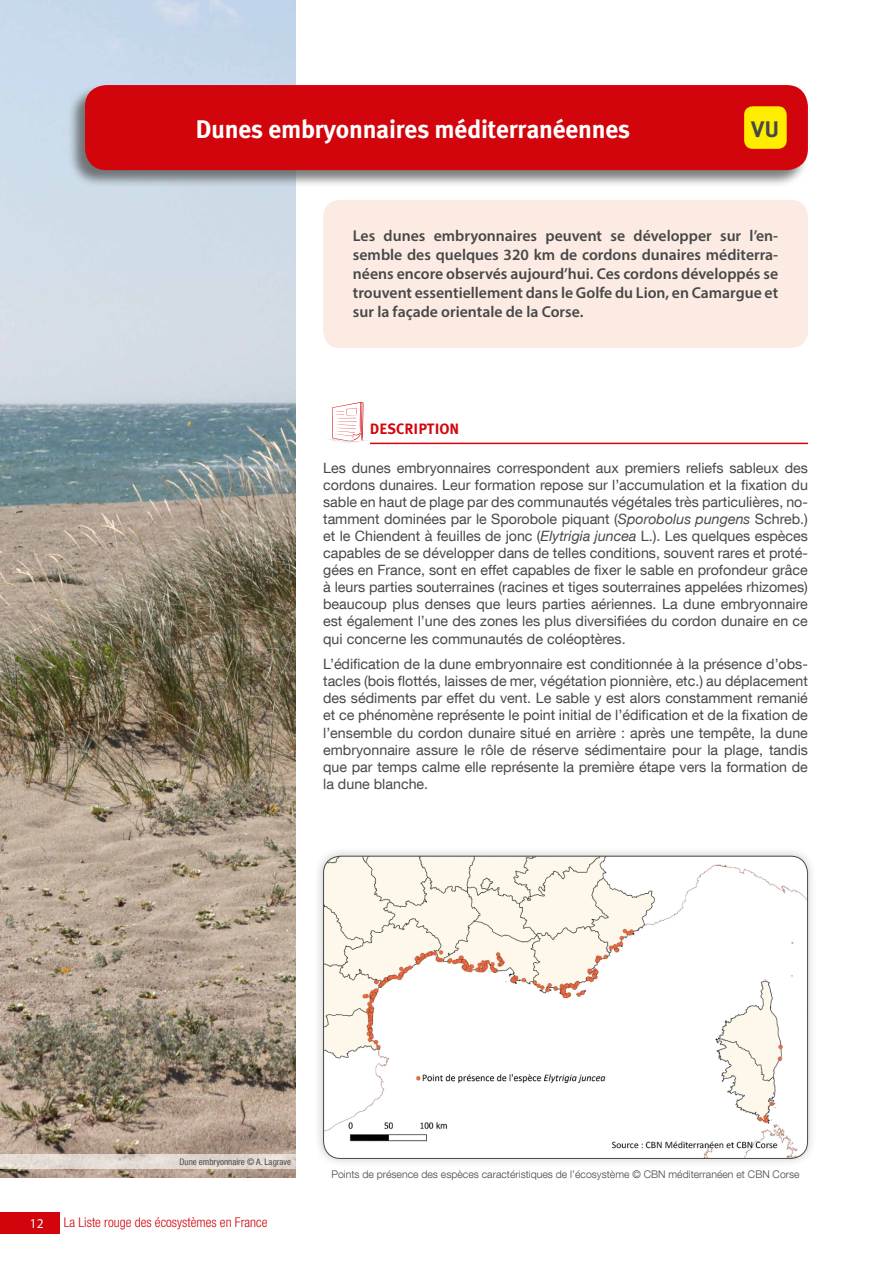
<style>
.page{position:relative;width:893px;height:1263px;background:#fff}
.page>*{position:absolute;margin:0;border:0;box-sizing:border-box;transform-origin:0 0}
.t1{font:700 25.5px "Meta Plus";letter-spacing:-.01em;color:#fff}
.t2{font:700 22.5px "Meta Plus";color:#484847}
.t3{font:600 15.75px/18.9px "Myriad Pro";color:#484847;text-align:justify}
.t4{font:700 15px "Meta Plus";color:#d3050c}
.t5{font:14.25px/17.1px "Helvetica Neue LT Com";color:#484847;text-align:justify}
.t6{font:300 condensed 13.5px "Helvetica Neue LT Com";color:#d3050c}
.t7{font:13.5px "Myriad Pro";color:#fff}
.t8{font:300 10.5px "Helvetica Neue LT Com";color:#484847}
.t9{font:condensed 9px "Helvetica Neue LT Com";color:#484847}
.s1{font-style:italic}
</style>
<div class="page">
<div style="left:0;top:1212px;width:59px;height:21px;background:#d3050c"></div>
<img style="left:0;top:0;width:296px;height:1178px">
<div style="left:323px;top:200px;width:485px;height:148px;background:#fbebe3;border-radius:17px"></div>
<div style="left:68px;top:85px;width:740px;height:103px;background:#484847;opacity:.7"></div>
<div style="left:85px;top:85px;width:723px;height:85px;background:#d3050c;border-radius:21px"></div>
<hr style="left:370px;top:443px;width:438px;height:1px;background:#d3050c">
<svg style="left:329px;top:402px;width:39px;height:41px"></svg>
<svg style="left:0;top:1154px;width:296px;height:15px;background:#e1d8d2"></svg>
<div style="left:744px;top:106px;width:43px;height:43px;background:#ffed00;border-radius:9px"></div>
<div style="left:314px;top:847px;width:503px;height:321px;background:#484847;opacity:.3"></div>
<img style="left:324px;top:856px;width:483px;height:302px">
<div style="left:323px;top:856px;width:485px;height:303px;border:1px solid #484847;border-radius:17px"></div>
<h1 class="t1" style="left:196px;top:114px;width:436px">Dunes embryonnaires méditerranéennes</h1>
<h2 class="t2" style="left:751px;top:116px;width:30px">VU</h2>
<p class="t3" style="left:353px;top:226px;width:427px">Les dunes embryonnaires peuvent se développer sur l’en&shy;semble des quelques 320 km de cordons dunaires méditerra&shy;néens encore observés aujourd’hui. Ces cordons développés se trouvent essentiellement dans le Golfe du Lion, en Camargue et sur la façade orientale de la Corse.</p>
<p class="t4" style="left:370px;top:420px;width:91px">DESCRIPTION</p>
<p class="t5" style="left:323px;top:458px;width:486px">Les dunes embryonnaires correspondent aux premiers reliefs sableux des cordons dunaires. Leur formation repose sur l’accumulation et la fixation du sable en haut de plage par des communautés végétales très particulières, no&shy;tamment dominées par le Sporobole piquant (<span class="s1">Sporobolus pungens</span> Schreb.) et le Chiendent à feuilles de jonc (<span class="s1">Elytrigia juncea</span> L.). Les quelques espèces capables de se développer dans de telles conditions, souvent rares et proté&shy;gées en France, sont en effet capables de fixer le sable en profondeur grâce à leurs parties souterraines (racines et tiges souterraines appelées rhizomes) beaucoup plus denses que leurs parties aériennes. La dune embryonnaire est également l’une des zones les plus diversifiées du cordon dunaire en ce qui concerne les communautés de coléoptères.</p>
<p class="t5" style="left:323px;top:655px;width:486px">L’édification de la dune embryonnaire est conditionnée à la présence d’obs&shy;tacles (bois flottés, laisses de mer, végétation pionnière, etc.) au déplacement des sédiments par effet du vent. Le sable y est alors constamment remanié et ce phénomène représente le point initial de l’édification et de la fixation de l’ensemble du cordon dunaire situé en arrière : après une tempête, la dune embryonnaire assure le rôle de réserve sédimentaire pour la plage, tandis que par temps calme elle représente la première étape vers la formation de la dune blanche.</p>
<p class="t9" style="left:179px;top:1157px;width:113px">Dune embryonnaire © A. Lagrave</p>
<p class="t7" style="left:30px;top:1215px;width:15px">12</p>
<p class="t6" style="left:64px;top:1215px;width:205px">La Liste rouge des écosystèmes en France</p>
<p class="t8" style="left:331px;top:1168px;width:470px">Points de présence des espèces caractéristiques de l’écosystème © CBN méditerranéen et CBN Corse</p>
</div>
